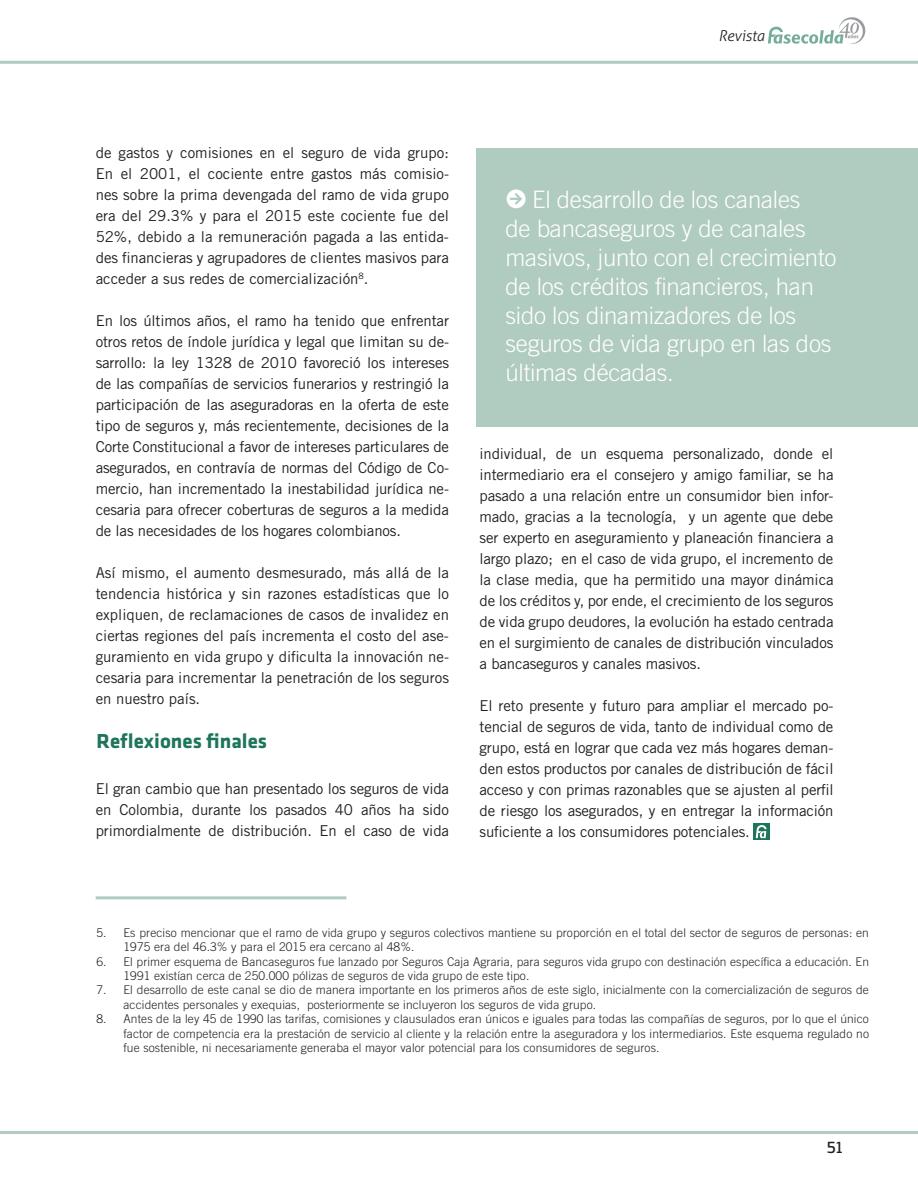
<style>
.page{position:relative;width:918px;height:1188px;background:#fff}
.page>*{position:absolute;margin:0;border:0;box-sizing:border-box;transform-origin:0 0}
.t1{font:300 24px/28.8px "Trade Gothic LT Std";letter-spacing:-.01em;color:#fff}
.t2{font:700 21px "Klavika";color:#1e755b}
.t3{font:15px/21px "Trade Gothic LT Std";letter-spacing:-.01em;color:#231f20;text-align:justify}
.t4{font:italic 300 15px "Aller";color:#231f20}
.t5{font:15px "Collator";color:#231f20}
.t6{font:300 12px/14.4px "Trade Gothic LT Std";letter-spacing:.01em;color:#231f20}
.s1{font-family:"Klavika Arrows";font-weight:500;font-size:27.45px}
</style>
<div class="page">
<hr style="left:0;top:1131px;width:918px;height:3px;background:#b0cbc0">
<hr style="left:0;top:61px;width:918px;height:3px;background:#b0cbc0">
<svg style="left:768px;top:17px;width:98px;height:27px"></svg>
<hr style="left:96px;top:896px;width:250px;height:3px;background:#b0cbc0">
<div style="left:476px;top:148px;width:442px;height:278px;background:#b0cbc0"></div>
<div style="left:753px;top:823px;width:16px;height:17px;background:#1e755b"></div>
<svg style="left:756px;top:825px;width:11px;height:13px"></svg>
<p class="t4" style="left:718px;top:27px;width:48px">Revista</p>
<p class="t3" style="left:96px;top:142px;width:355px">de gastos y comisiones en el seguro de vida grupo:<br>En el 2001, el cociente entre gastos más comisio&shy;nes sobre la prima devengada del ramo de vida grupo era del 29.3% y para el 2015 este cociente fue del 52%, debido a la remuneración pagada a las entida&shy;des financieras y agrupadores de clientes masivos para acceder a sus redes de comercialización<sup>8</sup>.</p>
<p class="t3" style="left:96px;top:310px;width:355px">En los últimos años, el ramo ha tenido que enfrentar otros retos de índole jurídica y legal que limitan su de&shy;sarrollo: la ley 1328 de 2010 favoreció los intereses de las compañías de servicios funerarios y restringió la participación de las aseguradoras en la oferta de este tipo de seguros y, más recientemente, decisiones de la Corte Constitucional a favor de intereses particulares de asegurados, en contravía de normas del Código de Co&shy;mercio, han incrementado la inestabilidad jurídica ne&shy;cesaria para ofrecer coberturas de seguros a la medida de las necesidades de los hogares colombianos.</p>
<p class="t3" style="left:96px;top:562px;width:355px">Así mismo, el aumento desmesurado, más allá de la tendencia histórica y sin razones estadísticas que lo expliquen, de reclamaciones de casos de invalidez en ciertas regiones del país incrementa el costo del ase&shy;guramiento en vida grupo y dificulta la innovación ne&shy;cesaria para incrementar la penetración de los seguros en nuestro país.</p>
<h2 class="t2" style="left:97px;top:730px;width:172px">Reflexiones finales</h2>
<p class="t3" style="left:96px;top:778px;width:355px">El gran cambio que han presentado los seguros de vida en Colombia, durante los pasados 40 años ha sido primordialmente de distribución. En el caso de vida</p>
<h1 class="t1" style="left:505px;top:185px;width:332px"><span class="s1">R</span> El desarrollo de los canales<br>de bancaseguros y de canales masivos, junto con el crecimiento de los créditos financieros, han sido los dinamizadores de los seguros de vida grupo en las dos últimas décadas.</h1>
<p class="t3" style="left:480px;top:443px;width:355px">individual, de un esquema personalizado, donde el intermediario era el consejero y amigo familiar, se ha pasado a una relación entre un consumidor bien infor&shy;mado, gracias a la tecnología, y un agente que debe ser experto en aseguramiento y planeación financiera a largo plazo; en el caso de vida grupo, el incremento de la clase media, que ha permitido una mayor dinámica de los créditos y, por ende, el crecimiento de los seguros de vida grupo deudores, la evolución ha estado centrada en el surgimiento de canales de distribución vinculados a bancaseguros y canales masivos.</p>
<p class="t3" style="left:480px;top:695px;width:356px">El reto presente y futuro para ampliar el mercado po&shy;tencial de seguros de vida, tanto de individual como de grupo, está en lograr que cada vez más hogares deman&shy;den estos productos por canales de distribución de fácil acceso y con primas razonables que se ajusten al perfil de riesgo los asegurados, y en entregar la información suficiente a los consumidores potenciales.</p>
<p class="t6" style="left:124px;top:925px;width:747px;text-indent:-27px">5. Es preciso mencionar que el ramo de vida grupo y seguros colectivos mantiene su proporción en el total del sector de seguros de personas: en<br>1975 era del 46.3% y para el 2015 era cercano al 48%.</p>
<p class="t6" style="left:124px;top:954px;width:747px;text-indent:-27px">6. El primer esquema de Bancaseguros fue lanzado por Seguros Caja Agraria, para seguros vida grupo con destinación específica a educación. En<br>1991 existían cerca de 250.000 pólizas de seguros de vida grupo de este tipo.</p>
<p class="t6" style="left:124px;top:983px;width:747px;text-indent:-27px">7. El desarrollo de este canal se dio de manera importante en los primeros años de este siglo, inicialmente con la comercialización de seguros de accidentes personales y exequias, posteriormente se incluyeron los seguros de vida grupo.</p>
<p class="t6" style="left:124px;top:1012px;width:747px;text-align:justify;text-indent:-27px">8. Antes de la ley 45 de 1990 las tarifas, comisiones y clausulados eran únicos e iguales para todas las compañías de seguros, por lo que el único factor de competencia era la prestación de servicio al cliente y la relación entre la aseguradora y los intermediarios. Este esquema regulado no fue sostenible, ni necesariamente generaba el mayor valor potencial para los consumidores de seguros.</p>
<p class="t5" style="left:826px;top:1139px;width:18px">51</p>
</div>
